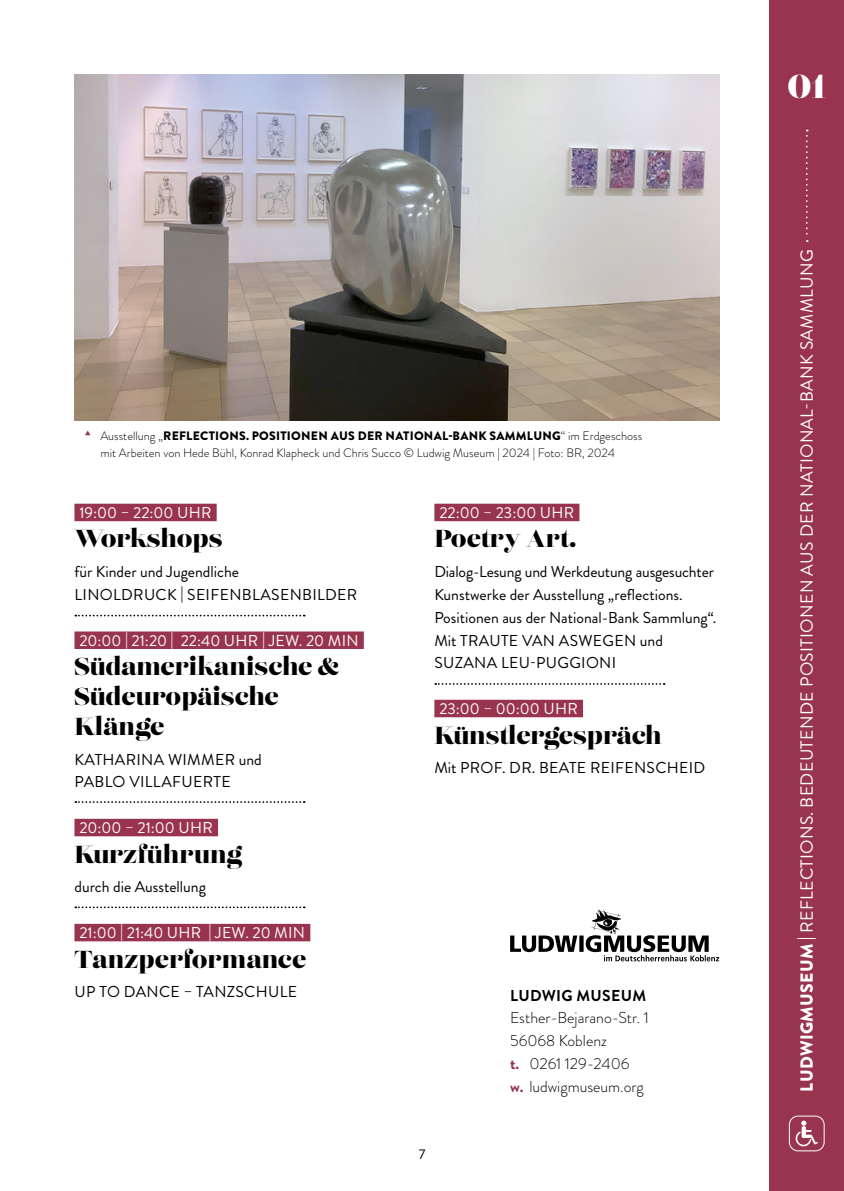
<style>
.page{position:relative;width:844px;height:1191px;background:#fff}
.page>*{position:absolute;margin:0;border:0;box-sizing:border-box;transform-origin:0 0}
.t1{font:33.25px "Lust Didone";color:#fff}
.t2{font:24.5px/29.8px "Lust Didone";color:#000}
.t3{font:17.5px "Brandon Grotesque";letter-spacing:.02em;color:#fff}
.t4{font:15.75px/22.8px "Brandon Grotesque";color:#000}
.t5{font:15.75px/22.8px "Brandon Grotesque";letter-spacing:.02em;color:#000}
.t6{font:15.75px "Brandon Grotesque";color:#fff}
.t7{font:300 15.75px/22.8px "Brandon Grotesque";color:#000}
.t8{font:15.75px "Brandon Grotesque";letter-spacing:.02em;color:#fff}
.t9{font:700 15.75px "Brandon Grotesque";letter-spacing:.02em;color:#000}
.t10{font:14px "Brandon Grotesque";color:#000}
.t11{font:300 12.25px/17.5px "Brandon Grotesque";color:#000}
.s1{font-weight:900}
.s2{font-weight:700;color:#99344e}
</style>
<div class="page">
<div style="left:769px;top:0;width:74px;height:1191px;background:#99344e"></div>
<div style="left:74px;top:504px;width:142px;height:17px;background:#99344e"></div>
<div style="left:74px;top:631px;width:290px;height:18px;background:#99344e"></div>
<div style="left:74px;top:819px;width:144px;height:17px;background:#99344e"></div>
<div style="left:74px;top:924px;width:236px;height:17px;background:#99344e"></div>
<div style="left:434px;top:504px;width:145px;height:17px;background:#99344e"></div>
<div style="left:434px;top:700px;width:149px;height:17px;background:#99344e"></div>
<svg style="left:806px;top:130px;width:1px;height:112px"></svg>
<svg style="left:510px;top:909px;width:209px;height:52px"></svg>
<div style="left:788px;top:1115px;width:36px;height:36px;border:1px solid #fff;border-radius:9px"></div>
<svg style="left:795px;top:1120px;width:22px;height:26px"></svg>
<img style="left:74px;top:74px;width:645px;height:346px">
<svg style="left:75px;top:615px;width:229px;height:1px"></svg>
<svg style="left:75px;top:801px;width:229px;height:2px"></svg>
<svg style="left:75px;top:906px;width:229px;height:2px"></svg>
<svg style="left:435px;top:683px;width:229px;height:2px"></svg>
<svg style="left:85px;top:430px;width:5px;height:5px"></svg>
<p class="t11" style="left:100px;top:427px;width:543px">Ausstellung „<span class="s1">REFLECTIONS. POSITIONEN AUS DER NATIONAL-BANK SAMMLUNG</span>“ im Erdgeschoss mit Arbeiten von Hede Bühl, Konrad Klapheck und Chris Succo © Ludwig Museum | 2024 | Foto: BR, 2024</p>
<p class="t6" style="left:79px;top:501px;width:133px">19:00 – 22:00 UHR</p>
<h2 class="t2" style="left:74px;top:525px;width:149px">Workshops</h2>
<p class="t5" style="left:74px;top:560px;width:284px">für Kinder und Jugendliche<br>LINOLDRUCK | SEIFENBLASENBILDER</p>
<p class="t6" style="left:79px;top:629px;width:281px">20:00 | 21:20 | 22:40 UHR | JEW. 20 MIN</p>
<h2 class="t2" style="left:74px;top:653px;width:265px">Südamerikanische &amp;<br>Südeuropäische<br>Klänge</h2>
<p class="t5" style="left:75px;top:748px;width:189px">KATHARINA WIMMER und<br>PABLO VILLAFUERTE</p>
<p class="t6" style="left:79px;top:816px;width:135px">20:00 – 21:00 UHR</p>
<h2 class="t2" style="left:74px;top:840px;width:170px">Kurzführung</h2>
<p class="t4" style="left:74px;top:875px;width:133px">durch die Ausstellung</p>
<p class="t8" style="left:79px;top:921px;width:227px">21:00 | 21:40 UHR | JEW. 20 MIN</p>
<h2 class="t2" style="left:74px;top:945px;width:233px">Tanzperformance</h2>
<p class="t5" style="left:75px;top:980px;width:224px">UP TO DANCE – TANZSCHULE</p>
<p class="t6" style="left:439px;top:501px;width:136px">22:00 – 23:00 UHR</p>
<h2 class="t2" style="left:434px;top:525px;width:143px">Poetry Art.</h2>
<p class="t4" style="left:434px;top:560px;width:283px">Dialog-Lesung und Werkdeutung ausgesuchter Kunstwerke der Ausstellung „reflections.<br>Positionen aus der National-Bank Sammlung“.<br>Mit TRAUTE VAN ASWEGEN und SUZANA LEU-PUGGIONI</p>
<p class="t6" style="left:439px;top:697px;width:140px">23:00 – 00:00 UHR</p>
<h2 class="t2" style="left:434px;top:721px;width:229px">Künstlergespräch</h2>
<p class="t5" style="left:434px;top:756px;width:272px">Mit PROF. DR. BEATE REIFENSCHEID</p>
<p class="t10" style="left:418px;top:1144px;width:8px">7</p>
<p class="t9" style="left:510px;top:984px;width:137px">LUDWIG MUSEUM</p>
<p class="t7" style="left:510px;top:1006px;width:140px">Esther-Bejarano-Str. 1<br>56068 Koblenz<br><span class="s2">t.</span> 0261 129-2406<br><span class="s2">w.</span> ludwigmuseum.org</p>
<h1 class="t1" style="left:787px;top:65px;width:40px">01</h1>
<p class="t3" style="left:794px;top:1091px;width:843px;rotate:-90deg"><span class="s1">LUDWIGMUSEUM |</span> REFLECTIONS. BEDEUTENDE POSITIONEN AUS DER NATIONAL-BANK SAMMLUNG</p>
</div>
